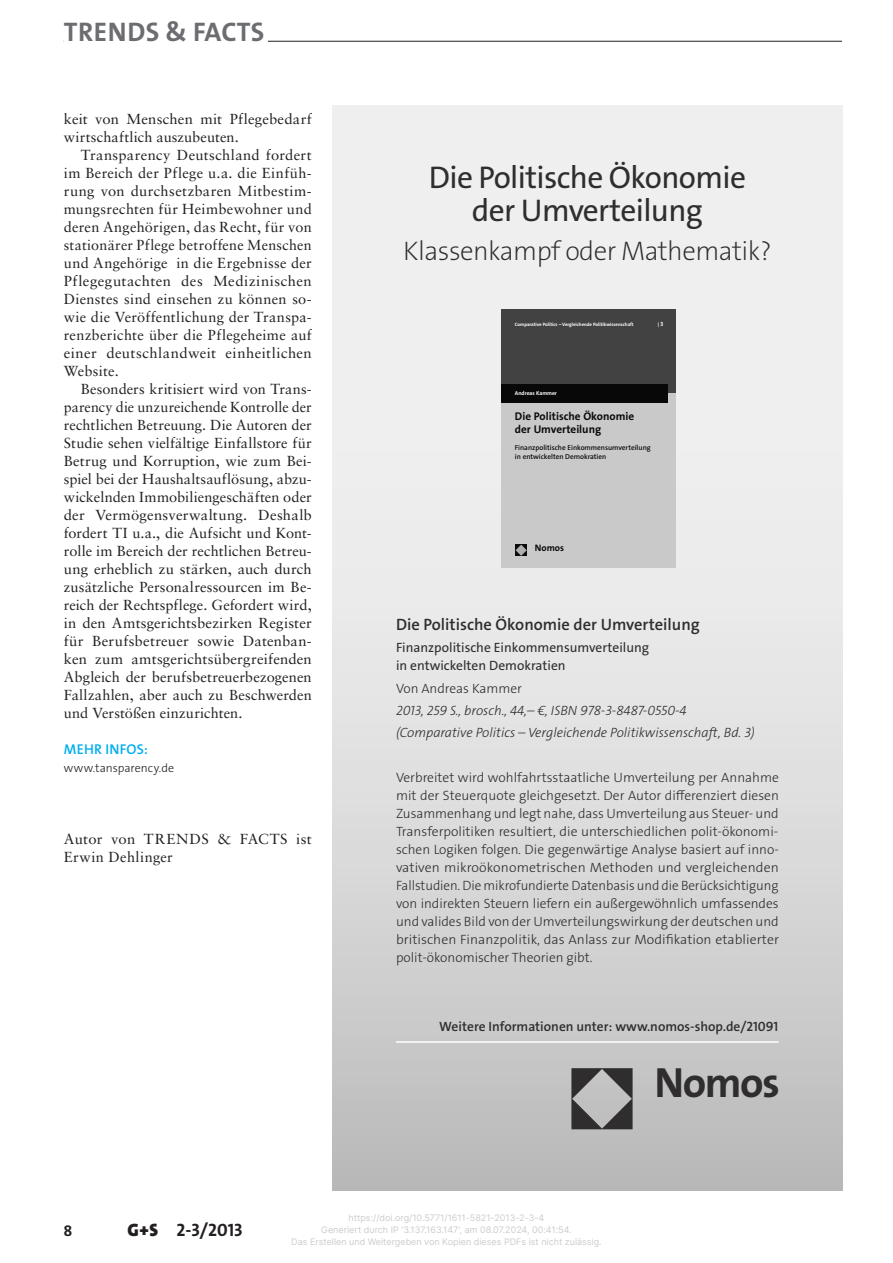
<style>
.page{position:relative;width:893px;height:1263px;background:#fff}
.page>*{position:absolute;margin:0;border:0;box-sizing:border-box;transform-origin:0 0}
.t1{font:700 42.45px "The Sans Os F";letter-spacing:-.035em;color:#2f2d2e}
.t2{font:31.5px/33px "The Sans Os F";letter-spacing:-.02em;color:#2f2d2e;text-align:center}
.t3{font:200 27px "The Sans Os F";letter-spacing:-.02em;color:#2f2d2e}
.t4{font:700 27px "The Sans Os F";letter-spacing:.015em;color:#6c6d70}
.t5{font:700 18px "The Sans Os F";color:#231f20}
.t6{font:600 16.5px "The Sans Os F";color:#2f2d2e}
.t7{font:700 15px "Frutiger";color:#231f20}
.t8{font:14.55px/18px "Sabon LT Std";letter-spacing:.015em;color:#231f20}
.t9{font:600 14.25px "The Sans Os F";letter-spacing:.015em;color:#00aeef}
.t10{font:300 13.5px/18px "The Sans Os F";color:#2f2d2e;text-align:justify}
.t11{font:italic 300 13.5px/22.2px "The Sans Os F";color:#2f2d2e}
.t12{font:13.5px/18px "The Sans Os F";color:#2f2d2e}
.t13{font:600 13.5px "The Sans Os F";color:#2f2d2e}
.t14{font:300 12px "The Sans Os F";letter-spacing:.005em;color:#231f20}
.t15{font:700 11.25px/13.5px "The Sans Os F";color:#0b0b0b}
.t16{font:700 9.45px "The Sans Os F";color:#0b0b0b}
.t17{font:9px/12px "Inter";color:#ccc;text-align:center}
.t18{font:600 7.2px/8.7px "The Sans Os F";color:#0b0b0b}
.t19{font:700 5.55px "The Sans Os F";color:#fff}
.t20{font:700 4.8px "The Sans Os F";color:#fff}
.s1{font-size:6px}
.s2{font-weight:900}
</style>
<div class="page">
<hr style="left:64px;top:41px;width:778px;height:1px;background:#231f20">
<hr style="left:64px;top:39px;width:204px;height:3px;background:#fff">
<div style="left:332px;top:106px;width:510px;height:1084px;background:linear-gradient(to bottom,#fbfbfb,#c5c5c5)"></div>
<hr style="left:396px;top:1041px;width:383px;height:2px;background:#fff">
<svg style="left:571px;top:1068px;width:62px;height:61px;background:#767575"></svg>
<div style="left:501px;top:309px;width:174px;height:84px;background:#424242"></div>
<div style="left:501px;top:393px;width:174px;height:174px;background:#c9c9c9"></div>
<div style="left:515px;top:544px;width:12px;height:12px;background:#0b0b0b"></div>
<svg style="left:516px;top:545px;width:11px;height:11px"></svg>
<div style="left:501px;top:384px;width:166px;height:18px;background:#080808"></div>
<h3 class="t4" style="left:64px;top:14px;width:202px">TRENDS &amp; FACTS</h3>
<p class="t8" style="left:64px;top:110px;width:250px">keit von Menschen mit Pflegebedarf wirtschaftlich auszubeuten.</p>
<p class="t8" style="left:64px;top:146px;width:250px;text-align:justify;text-indent:17px">Transparency Deutschland fordert im Bereich der Pflege u.a. die Einfüh&shy;rung von durchsetzbaren Mitbestim&shy;mungsrechten für Heimbewohner und deren Angehörigen, das Recht, für von stationärer Pflege betroffene Menschen und Angehörige in die Ergebnisse der Pflegegutachten des Medizinischen Dienstes sind einsehen zu können so&shy;wie die Veröffentlichung der Transpa&shy;renzberichte über die Pflegeheime auf einer deutschlandweit einheitlichen Website.</p>
<p class="t8" style="left:64px;top:380px;width:250px;text-align:justify;text-indent:17px">Besonders kritisiert wird von Trans&shy;parency die unzureichende Kontrolle der rechtlichen Betreuung. Die Autoren der Studie sehen vielfältige Einfallstore für Betrug und Korruption, wie zum Bei&shy;spiel bei der Haushaltsauflösung, abzu&shy;wickelnden Immobiliengeschäften oder der Vermögensverwaltung. Deshalb fordert TI u.a., die Aufsicht und Kont&shy;rolle im Bereich der rechtlichen Betreu&shy;ung erheblich zu stärken, auch durch zusätzliche Personalressourcen im Be&shy;reich der Rechtspflege. Gefordert wird, in den Amtsgerichtsbezirken Register für Berufsbetreuer sowie Datenban&shy;ken zum amtsgerichtsübergreifenden Abgleich der berufsbetreuerbezogenen Fallzahlen, aber auch zu Beschwerden und Verstößen einzurichten.</p>
<p class="t9" style="left:64px;top:740px;width:22px">Mehr</p>
<p class="t9" style="left:105px;top:740px;width:44px">In fos:</p>
<p class="t14" style="left:64px;top:761px;width:112px">www.tansparency.de</p>
<p class="t8" style="left:64px;top:830px;width:250px">Autor von TRENDS &amp; FACTS ist<br>Erwin Dehlinger</p>
<h2 class="t2" style="left:429px;top:161px;width:319px">Die Politische Ökonomie der Umverteilung</h2>
<h3 class="t3" style="left:403px;top:233px;width:370px">Klassenkampf oder Mathematik?</h3>
<p class="t20" style="left:515px;top:321px;width:120px">Comparative Politics – Vergleichende Politikwissenschaft</p>
<p class="t20" style="left:658px;top:321px;width:7px">| <span class="s1">3</span></p>
<p class="t19" style="left:515px;top:389px;width:44px">Andreas Kammer</p>
<p class="t15" style="left:515px;top:409px;width:121px">Die Politische Ökonomie der Umverteilung</p>
<p class="t18" style="left:515px;top:443px;width:137px">Finanzpolitische Einkommensumverteilung in entwickelten Demokratien</p>
<p class="t16" style="left:535px;top:542px;width:31px">Nomos</p>
<p class="t6" style="left:396px;top:614px;width:305px">Die Politische Ökonomie der Umverteilung</p>
<p class="t12" style="left:396px;top:639px;width:255px">Finanzpolitische Einkommensumverteilung in entwickelten Demokratien</p>
<p class="t10" style="left:396px;top:679px;width:128px">Von Andreas Kammer</p>
<p class="t11" style="left:396px;top:699px;width:361px">2013, 259 S., brosch., 44,– €, ISBN 978-3-8487-0550-4 (Comparative Politics – Vergleichende Politikwissenschaft, Bd. 3)</p>
<p class="t10" style="left:396px;top:768px;width:384px">Verbreitet wird wohlfahrtsstaatliche Umverteilung per Annahme mit der Steuerquote gleichgesetzt. Der Autor differenziert diesen Zusammenhang und legt nahe, dass Umverteilung aus Steuer- und Transferpolitiken resultiert, die unterschiedlichen polit-ökonomi&shy;schen Logiken folgen. Die gegenwärtige Analyse basiert auf inno&shy;vativen mikroökonometrischen Methoden und vergleichenden Fallstudien. Die mikrofundierte Datenbasis und die Berücksichtigung von indirekten Steuern liefern ein außergewöhnlich umfassendes und valides Bild von der Umverteilungswirkung der deutschen und britischen Finanzpolitik, das Anlass zur Modifikation etablierter polit-ökonomischer Theorien gibt.</p>
<p class="t13" style="left:439px;top:1018px;width:341px">Weitere Informationen unter: www.nomos-shop.de/21091</p>
<h1 class="t1" style="left:655px;top:1055px;width:127px">Nomos</h1>
<p class="t7" style="left:64px;top:1222px;width:10px">8</p>
<p class="t5" style="left:128px;top:1219px;width:117px"><span class="s2">G+S</span> 2-3/2013</p>
<p class="t17" style="left:291px;top:1212px;width:312px">https://doi.org/10.5771/1611-5821-2013-2-3-4<br>Generiert durch IP '3.137.163.147', am 08.07.2024, 00:41:54.<br>Das Erstellen und Weitergeben von Kopien dieses PDFs ist nicht zulässig.</p>
</div>
